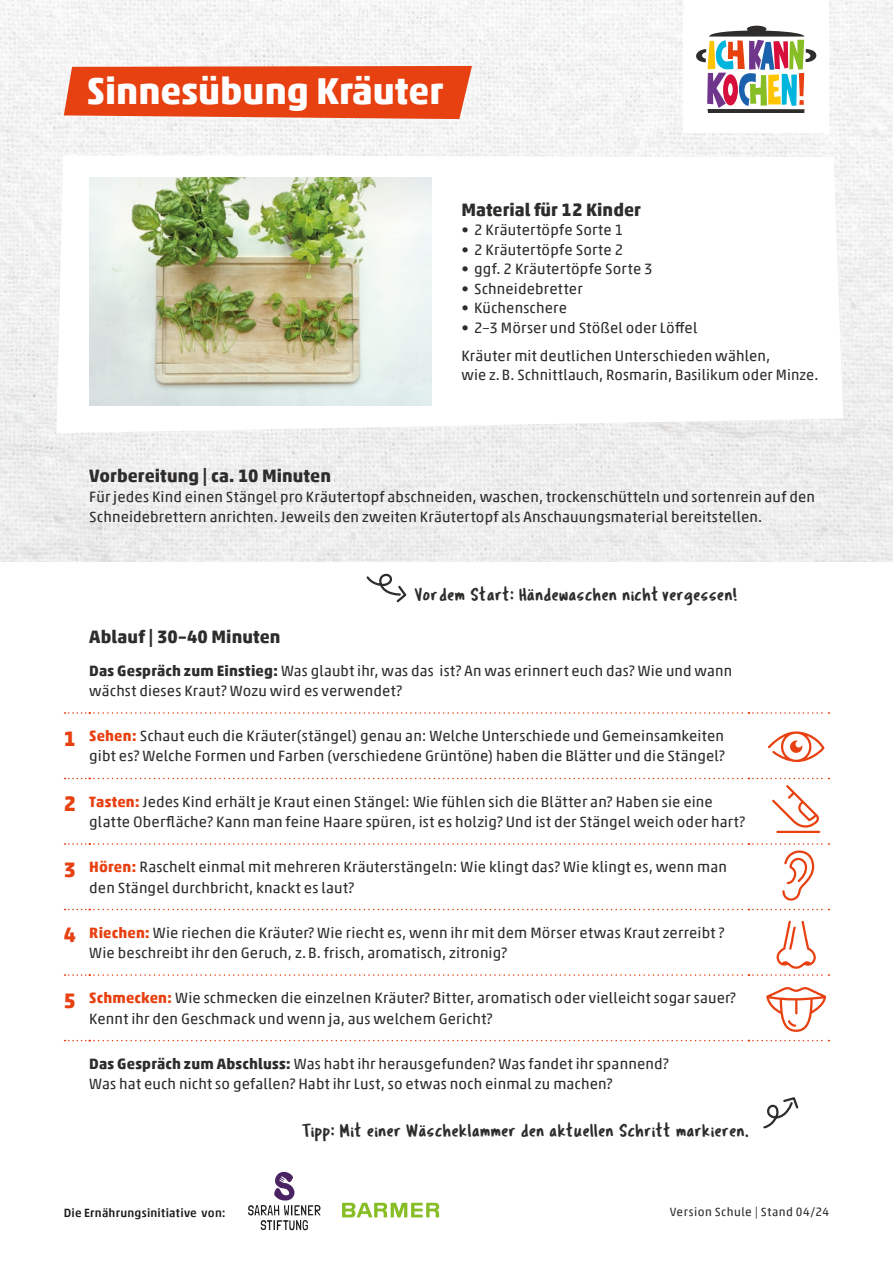
<style>
.page{position:relative;width:893px;height:1263px;background:#fff}
.page>*{position:absolute;margin:0;border:0;box-sizing:border-box;transform-origin:0 0}
.t1{font:700 37.5px "Akko Pro";color:#fff}
.t2{font:18.75px "Tragic Marker";letter-spacing:.025em;color:#2e2d2c}
.t3{font:700 18px "Akko Pro";letter-spacing:.005em;color:#2e2d2c}
.t4{font:15px/20.2px "Akko Pro";letter-spacing:.01em;color:#2e2d2c}
.t5{font:500 12px "Akko Pro";letter-spacing:.02em;color:#1d1d1b}
.t6{font:12px "Akko Pro";letter-spacing:.04em;color:#2e2d2c}
.s1{font-weight:700}
.s2{font-weight:700;font-size:21px;color:#e74111}
.s3{font-weight:700;color:#e74111}
</style>
<div class="page">
<img style="left:0;top:0;width:893px;height:561px">
<svg style="left:56px;top:155px;width:787px;height:278px"></svg>
<svg style="left:763px;top:1097px;width:36px;height:32px"></svg>
<svg style="left:366px;top:573px;width:41px;height:30px"></svg>
<svg style="left:766px;top:987px;width:60px;height:45px"></svg>
<svg style="left:768px;top:731px;width:56px;height:31px"></svg>
<hr style="left:776px;top:831px;width:44px;height:2px;background:#e74111">
<svg style="left:772px;top:785px;width:47px;height:43px"></svg>
<img style="left:89px;top:177px;width:343px;height:228px">
<svg style="left:64px;top:66px;width:408px;height:53px;background:#e74c1f"></svg>
<div style="left:684px;top:0;width:145px;height:131px;background:#fff"></div>
<div style="left:684px;top:9px;width:145px;height:124px;background:#fff"></div>
<svg style="left:696px;top:26px;width:120px;height:87px"></svg>
<svg style="left:65px;top:712px;width:764px;height:2px"></svg>
<svg style="left:65px;top:778px;width:764px;height:1px"></svg>
<svg style="left:65px;top:843px;width:764px;height:58px"></svg>
<svg style="left:65px;top:909px;width:764px;height:1px"></svg>
<svg style="left:65px;top:920px;width:764px;height:56px"></svg>
<svg style="left:65px;top:1040px;width:764px;height:1px"></svg>
<svg style="left:342px;top:1203px;width:97px;height:14px"></svg>
<svg style="left:248px;top:1172px;width:73px;height:58px"></svg>
<h1 class="t1" style="left:87px;top:68px;width:358px">Sinnesübung Kräuter</h1>
<p class="t3" style="left:461px;top:198px;width:181px">Material für 12 Kinder</p>
<p class="t4" style="left:461px;top:220px;width:163px">• 2 Kräutertöpfe Sorte 1</p>
<p class="t4" style="left:461px;top:239px;width:163px">• 2 Kräutertöpfe Sorte 2</p>
<p class="t4" style="left:461px;top:259px;width:193px">• ggf. 2 Kräutertöpfe Sorte 3</p>
<p class="t4" style="left:461px;top:278px;width:123px">• Schneidebretter</p>
<p class="t4" style="left:461px;top:298px;width:107px">• Küchenschere</p>
<p class="t4" style="left:461px;top:313px;width:310px;line-height:28px">• 2–3 Mörser und Stößel oder Löffel<br>Kräuter mit deutlichen Unterschieden wählen,</p>
<p class="t4" style="left:461px;top:365px;width:359px">wie z.B. Schnittlauch, Rosmarin, Basilikum oder Minze.</p>
<p class="t3" style="left:89px;top:465px;width:243px">Vorbereitung | ca. 10 Minuten</p>
<p class="t4" style="left:89px;top:487px;width:727px">Für jedes Kind einen Stängel pro Kräutertopf abschneiden, waschen, trockenschütteln und sortenrein auf den<br>Schneidebrettern anrichten. Jeweils den zweiten Kräutertopf als Anschauungsmaterial bereitstellen.</p>
<p class="t3" style="left:89px;top:625px;width:193px">Ablauf | 30–40 Minuten</p>
<p class="t2" style="left:415px;top:582px;width:324px">Vor dem Start: Händewaschen nicht vergessen!</p>
<p class="t4" style="left:89px;top:660px;width:644px"><span class="s1">Das Gespräch zum Einstieg:</span> Was glaubt ihr, was das ist? An was erinnert euch das? Wie und wann wächst dieses Kraut? Wozu wird es verwendet?</p>
<p class="t4" style="left:64px;top:726px;width:663px;text-align:right"><span class="s2">1</span> <span class="s3">Sehen:</span> Schaut euch die Kräuter(stängel) genau an: Welche Unterschiede und Gemeinsamkeiten gibt es? Welche Formen und Farben (verschiedene Grüntöne) haben die Blätter und die Stängel?</p>
<p class="t4" style="left:89px;top:791px;width:657px;text-indent:-26px"><span class="s2">2</span> <span class="s3">Tasten:</span> Jedes Kind erhält je Kraut einen Stängel: Wie fühlen sich die Blätter an? Haben sie eine glatte Oberfläche? Kann man feine Haare spüren, ist es holzig? Und ist der Stängel weich oder hart?</p>
<p class="t4" style="left:89px;top:857px;width:639px;text-indent:-26px"><span class="s2">3</span> <span class="s3">Hören:</span> Raschelt einmal mit mehreren Kräuterstängeln: Wie klingt das? Wie klingt es, wenn man den Stängel durchbricht, knackt es laut?</p>
<p class="t4" style="left:89px;top:922px;width:637px;text-indent:-26px"><span class="s2">4</span> <span class="s3">Riechen:</span> Wie riechen die Kräuter? Wie riecht es, wenn ihr mit dem Mörser etwas Kraut zerreibt ?<br>Wie beschreibt ihr den Geruch, z.B. frisch, aromatisch, zitronig?</p>
<p class="t4" style="left:89px;top:988px;width:648px;text-indent:-26px"><span class="s2">5</span> <span class="s3">Schmecken:</span> Wie schmecken die einzelnen Kräuter? Bitter, aromatisch oder vielleicht sogar sauer?<br>Kennt ihr den Geschmack und wenn ja, aus welchem Gericht?</p>
<p class="t4" style="left:89px;top:1053px;width:581px"><span class="s1">Das Gespräch zum Abschluss:</span> Was habt ihr herausgefunden? Was fandet ihr spannend?<br>Was hat euch nicht so gefallen? Habt ihr Lust, so etwas noch einmal zu machen?</p>
<p class="t5" style="left:64px;top:1206px;width:164px">Die Ernährungsinitiative von:</p>
<p class="t2" style="left:303px;top:1118px;width:448px">Tipp: Mit einer Wäscheklammer den aktuellen Schritt markieren.</p>
<p class="t6" style="left:670px;top:1205px;width:161px">Version Schule | Stand 04/24</p>
</div>
